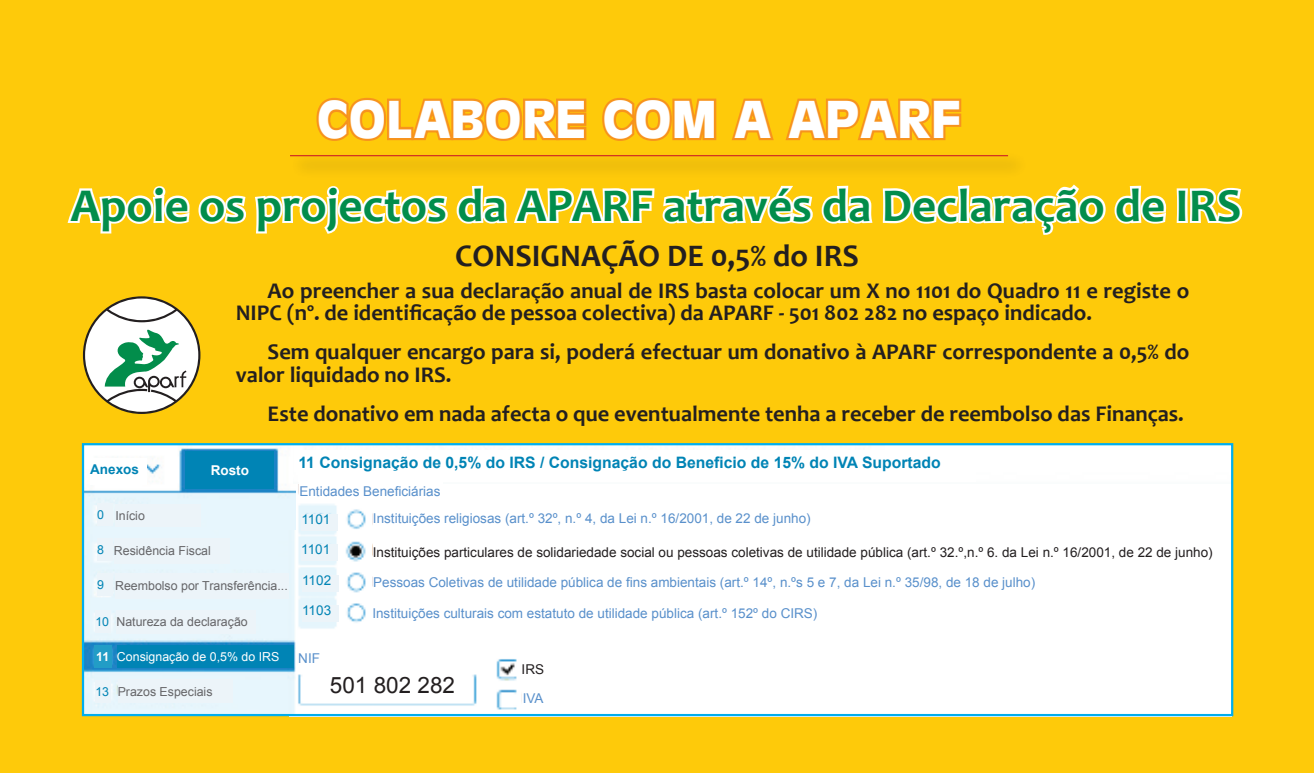
<style>
.page{position:relative;width:1314px;height:773px;background:#fff}
.page>*{position:absolute;margin:0;border:0;box-sizing:border-box;transform-origin:0 0}
.t1{font:700 49.5px "Antique Olive";color:#fff}
.t2{font:700 47.25px "Candara";color:#028d4b}
.t3{font:700 31.5px "Candara";color:#231f20}
.t4{font:700 22.5px/22.5px "Candara";color:#231f20}
.t5{font:22.5px "Arial";color:#231f20}
.t6{font:700 15.75px "Arial";color:#0084b5}
.t7{font:13.5px/27.2px "Arial";color:#5990cb}
.t8{font:13.5px "Arial";color:#231f20}
.t9{font:13.5px "Arial";color:#0084b5}
.t10{font:700 13.5px "Arial";color:#0084b5}
.t11{font:700 13.5px "Arial";color:#fff}
.t12{font:12.38px "Arial";color:#656568}
.t13{font:12.38px "Arial";color:#fff}
.t14{font:12.38px "Arial";color:#0084b5}
.t15{font:700 12.38px "Arial";color:#fff}
</style>
<div class="page">
<div style="left:0;top:0;width:1314px;height:772px;background:#feca0a"></div>
<svg style="left:67px;top:98px;width:1176px;height:137px"></svg>
<svg style="left:83px;top:296px;width:117px;height:118px"></svg>
<div style="left:296px;top:483px;width:934px;height:229px;background:#fff"></div>
<img style="left:85px;top:446px;width:211px;height:84px">
<img style="left:85px;top:530px;width:211px;height:182px">
<div style="left:293px;top:446px;width:937px;height:37px;background:#fff"></div>
<div style="left:82px;top:443px;width:1151px;height:272px;border:2px solid #00aeef"></div>
<div style="left:330px;top:676px;width:139px;height:23px;background:#fff"></div>
<div style="left:117px;top:645px;width:176px;height:22px;background:#0084b5"></div>
<div style="left:301px;top:544px;width:37px;height:16px;background:#ecf4f9"></div>
<div style="left:302px;top:575px;width:37px;height:16px;background:#ecf4f9"></div>
<div style="left:302px;top:605px;width:37px;height:16px;background:#ecf4f9"></div>
<div style="left:301px;top:514px;width:37px;height:16px;background:#ecf4f9"></div>
<div style="left:373px;top:538px;width:856px;height:26px;background:#fff"></div>
<div style="left:299px;top:479px;width:144px;height:24px;background:#fff"></div>
<div style="left:373px;top:506px;width:447px;height:25px;background:#fff"></div>
<div style="left:373px;top:571px;width:689px;height:25px;background:#fff"></div>
<div style="left:372px;top:601px;width:621px;height:29px;background:#fff"></div>
<div style="left:522px;top:657px;width:40px;height:23px;background:#fff"></div>
<div style="left:523px;top:686px;width:40px;height:23px;background:#fff"></div>
<div style="left:298px;top:646px;width:50px;height:21px;background:#fff"></div>
<div style="left:298px;top:450px;width:678px;height:31px;background:#fff"></div>
<div style="left:186px;top:451px;width:88px;height:37px;background:#0084b5"></div>
<div style="left:90px;top:458px;width:56px;height:26px;background:#fff"></div>
<div style="left:115px;top:504px;width:86px;height:22px;background:#ecf4f9"></div>
<div style="left:114px;top:537px;width:116px;height:26px;background:#ecf4f9"></div>
<div style="left:115px;top:572px;width:173px;height:26px;background:#ecf4f9"></div>
<div style="left:116px;top:610px;width:139px;height:23px;background:#ecf4f9"></div>
<div style="left:118px;top:679px;width:114px;height:23px;background:#ecf4f9"></div>
<div style="left:97px;top:503px;width:16px;height:23px;background:#ecf4f9"></div>
<div style="left:97px;top:537px;width:16px;height:23px;background:#ecf4f9"></div>
<div style="left:95px;top:610px;width:16px;height:22px;background:#ecf4f9"></div>
<div style="left:97px;top:572px;width:16px;height:23px;background:#ecf4f9"></div>
<div style="left:95px;top:679px;width:16px;height:23px;background:#ecf4f9"></div>
<div style="left:94px;top:645px;width:17px;height:22px;background:#229dc6"></div>
<h1 class="t1" style="left:317px;top:86px;width:646px">COLABORE COM A APARF</h1>
<h2 class="t2" style="left:70px;top:177px;width:1173px">Apoie os projectos da APARF através da Declaração de IRS</h2>
<h3 class="t3" style="left:455px;top:236px;width:405px">CONSIGNAÇÃO DE 0,5% do IRS</h3>
<p class="t4" style="left:236px;top:279px;width:955px;text-indent:32px">Ao preencher a sua declaração anual de IRS basta colocar um X no 1101 do Quadro 11 e registe o<br>NIPC (nº. de identificação de pessoa colectiva) da APARF - 501 802 282 no espaço indicado.</p>
<p class="t4" style="left:236px;top:340px;width:955px;text-indent:32px">Sem qualquer encargo para si, poderá efectuar um donativo à APARF correspondente a 0,5% do valor liquidado no IRS.</p>
<p class="t4" style="left:268px;top:402px;width:918px">Este donativo em nada afecta o que eventualmente tenha a receber de reembolso das Finanças.</p>
<p class="t10" style="left:90px;top:460px;width:50px">Anexos</p>
<p class="t11" style="left:211px;top:461px;width:40px">Rosto</p>
<p class="t12" style="left:115px;top:507px;width:31px">Início</p>
<p class="t12" style="left:114px;top:542px;width:98px">Residência Fiscal</p>
<p class="t12" style="left:115px;top:577px;width:174px">Reembolso por Transferência...</p>
<p class="t12" style="left:116px;top:613px;width:133px">Natureza da declaração</p>
<p class="t14" style="left:97px;top:506px;width:8px">0</p>
<p class="t14" style="left:97px;top:541px;width:8px">8</p>
<p class="t14" style="left:97px;top:576px;width:8px">9</p>
<p class="t14" style="left:95px;top:613px;width:15px">10</p>
<p class="t15" style="left:96px;top:648px;width:15px">11</p>
<p class="t13" style="left:117px;top:648px;width:164px">Consignação de 0,5% do IRS</p>
<p class="t14" style="left:95px;top:682px;width:15px">13</p>
<p class="t12" style="left:118px;top:683px;width:96px">Prazos Especiais</p>
<p class="t6" style="left:298px;top:452px;width:644px">11 Consignação de 0,5% do IRS / Consignação do Beneficio de 15% do IVA Suportado</p>
<p class="t7" style="left:373px;top:477px;width:439px;text-indent:-73px">Entidades Beneficiárias<br>Instituições religiosas (art.º 32º, n.º 4, da Lei n.º 16/2001, de 22 de junho)</p>
<p class="t9" style="left:301px;top:510px;width:31px">1101</p>
<p class="t9" style="left:301px;top:540px;width:31px">1101</p>
<p class="t9" style="left:302px;top:571px;width:31px">1102</p>
<p class="t9" style="left:302px;top:601px;width:31px">1103</p>
<p class="t8" style="left:373px;top:542px;width:841px">Instituições particulares de solidariedade social ou pessoas coletivas de utilidade pública (art.º 32.º,n.º 6. da Lei n.º 16/2001, de 22 de junho)</p>
<p class="t7" style="left:373px;top:569px;width:664px">Pessoas Coletivas de utilidade pública de fins ambientais (art.º 14º, n.ºs 5 e 7, da Lei n.º 35/98, de 18 de julho)</p>
<p class="t7" style="left:372px;top:599px;width:447px">Instituições culturais com estatuto de utilidade pública (art.º 152º do CIRS)</p>
<p class="t7" style="left:298px;top:644px;width:23px">NIF</p>
<p class="t5" style="left:330px;top:669px;width:127px">501 802 282</p>
<p class="t8" style="left:522px;top:659px;width:24px">IRS</p>
<p class="t7" style="left:523px;top:684px;width:22px">IVA</p>
</div>
